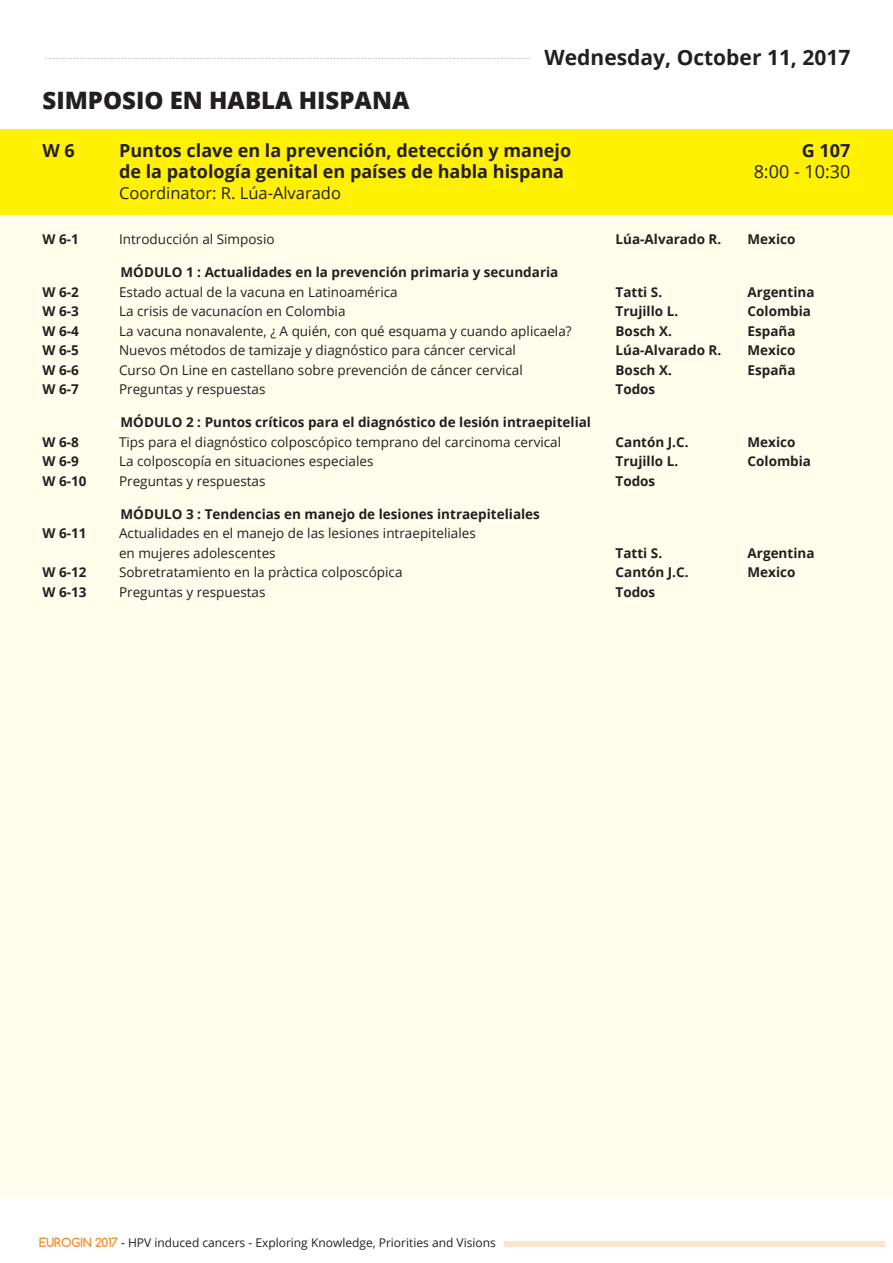
<style>
.page{position:relative;width:893px;height:1263px;background:#fff}
.page>*{position:absolute;margin:0;border:0;box-sizing:border-box;transform-origin:0 0}
.t1{font:800 24px "Open Sans";color:#231f20}
.t2{font:700 21px "Open Sans";color:#231f20}
._10pts_bold_noir{font:700 18px/21px "Open Sans";color:#231f20}
.t3{font:18px "Open Sans";color:#231f20}
._9pts_normal_noir{font:16.5px "Open Sans";color:#231f20}
.text_-_auteur{font:13.5px/19.5px "Open Sans";color:#231f20}
.text_-_auteur-2{font:700 13.5px "Open Sans";color:#231f20}
.t4{font:12px "Open Sans";color:#231f20}
.s1{font-family:"Comfortaa";font-weight:700;color:#f68b1f}
</style>
<div class="page">
<div style="left:0;top:130px;width:893px;height:1068px;background:#fffdeb"></div>
<div style="left:0;top:130px;width:893px;height:85px;background:#fff101"></div>
<div style="left:504px;top:1241px;width:381px;height:6px;background:#fee4c9"></div>
<svg style="left:46px;top:58px;width:484px;height:1px"></svg>
<p class="t1" style="left:43px;top:82px;width:368px">SIMPOSIO EN HABLA HISPANA</p>
<p class="t2" style="left:544px;top:43px;width:307px">Wednesday, October 11, 2017</p>
<p class="_10pts_bold_noir" style="left:43px;top:140px;width:34px">W 6</p>
<p class="_10pts_bold_noir" style="left:119px;top:140px;width:454px">Puntos clave en la prevención, detección y manejo de la patología genital en países de habla hispana</p>
<p class="_9pts_normal_noir" style="left:119px;top:182px;width:223px">Coordinator: R. Lúa-Alvarado</p>
<p class="_10pts_bold_noir" style="left:802px;top:140px;width:50px">G 107</p>
<p class="t3" style="left:754px;top:159px;width:98px">8:00 - 10:30</p>
<p class="text_-_auteur-2" style="left:43px;top:230px;width:38px">W 6-1</p>
<p class="text_-_auteur" style="left:119px;top:229px;width:157px">Introducción al Simposio</p>
<p class="text_-_auteur-2" style="left:616px;top:230px;width:107px">Lúa-Alvarado R.</p>
<p class="text_-_auteur-2" style="left:748px;top:230px;width:49px">Mexico</p>
<p class="text_-_auteur-2" style="left:121px;top:263px;width:439px">MÓDULO 1 : Actualidades en la prevención primaria y secundaria</p>
<p class="text_-_auteur-2" style="left:43px;top:282px;width:38px">W 6-2</p>
<p class="text_-_auteur" style="left:119px;top:282px;width:280px">Estado actual de la vacuna en Latinoamérica</p>
<p class="text_-_auteur-2" style="left:616px;top:282px;width:48px">Tatti S.</p>
<p class="text_-_auteur-2" style="left:748px;top:282px;width:68px">Argentina</p>
<p class="text_-_auteur-2" style="left:43px;top:302px;width:38px">W 6-3</p>
<p class="text_-_auteur" style="left:119px;top:301px;width:228px">La crisis de vacunacíon en Colombia</p>
<p class="text_-_auteur-2" style="left:616px;top:302px;width:64px">Trujillo L.</p>
<p class="text_-_auteur-2" style="left:748px;top:302px;width:65px">Colombia</p>
<p class="text_-_auteur-2" style="left:43px;top:321px;width:38px">W 6-4</p>
<p class="text_-_auteur" style="left:119px;top:321px;width:454px">La vacuna nonavalente, ¿ A quién, con qué esquama y cuando aplicaela?</p>
<p class="text_-_auteur-2" style="left:616px;top:321px;width:58px">Bosch X.</p>
<p class="text_-_auteur-2" style="left:748px;top:321px;width:49px">España</p>
<p class="text_-_auteur-2" style="left:43px;top:341px;width:38px">W 6-5</p>
<p class="text_-_auteur" style="left:119px;top:340px;width:398px">Nuevos métodos de tamizaje y diagnóstico para cáncer cervical</p>
<p class="text_-_auteur-2" style="left:616px;top:341px;width:107px">Lúa-Alvarado R.</p>
<p class="text_-_auteur-2" style="left:748px;top:341px;width:49px">Mexico</p>
<p class="text_-_auteur-2" style="left:43px;top:360px;width:38px">W 6-6</p>
<p class="text_-_auteur" style="left:119px;top:360px;width:405px">Curso On Line en castellano sobre prevención de cáncer cervical</p>
<p class="text_-_auteur-2" style="left:616px;top:360px;width:58px">Bosch X.</p>
<p class="text_-_auteur-2" style="left:748px;top:360px;width:49px">España</p>
<p class="text_-_auteur-2" style="left:43px;top:380px;width:38px">W 6-7</p>
<p class="text_-_auteur" style="left:119px;top:379px;width:148px">Preguntas y respuestas</p>
<p class="text_-_auteur-2" style="left:616px;top:380px;width:41px">Todos</p>
<p class="text_-_auteur-2" style="left:121px;top:413px;width:472px">MÓDULO 2 : Puntos críticos para el diagnóstico de lesión intraepitelial</p>
<p class="text_-_auteur-2" style="left:43px;top:432px;width:38px">W 6-8</p>
<p class="text_-_auteur" style="left:119px;top:432px;width:444px">Tips para el diagnóstico colposcópico temprano del carcinoma cervical</p>
<p class="text_-_auteur-2" style="left:616px;top:432px;width:74px">Cantón J.C.</p>
<p class="text_-_auteur-2" style="left:748px;top:432px;width:49px">Mexico</p>
<p class="text_-_auteur-2" style="left:43px;top:452px;width:38px">W 6-9</p>
<p class="text_-_auteur" style="left:119px;top:451px;width:256px">La colposcopía en situaciones especiales</p>
<p class="text_-_auteur-2" style="left:616px;top:452px;width:64px">Trujillo L.</p>
<p class="text_-_auteur-2" style="left:748px;top:452px;width:65px">Colombia</p>
<p class="text_-_auteur-2" style="left:43px;top:471px;width:46px">W 6-10</p>
<p class="text_-_auteur" style="left:119px;top:471px;width:148px">Preguntas y respuestas</p>
<p class="text_-_auteur-2" style="left:616px;top:471px;width:41px">Todos</p>
<p class="text_-_auteur-2" style="left:121px;top:504px;width:421px">MÓDULO 3 : Tendencias en manejo de lesiones intraepiteliales</p>
<p class="text_-_auteur-2" style="left:43px;top:524px;width:46px">W 6-11</p>
<p class="text_-_auteur" style="left:119px;top:523px;width:358px">Actualidades en el manejo de las lesiones intraepiteliales en mujeres adolescentes</p>
<p class="text_-_auteur-2" style="left:616px;top:543px;width:48px">Tatti S.</p>
<p class="text_-_auteur-2" style="left:748px;top:543px;width:68px">Argentina</p>
<p class="text_-_auteur-2" style="left:43px;top:563px;width:46px">W 6-12</p>
<p class="text_-_auteur" style="left:119px;top:562px;width:285px">Sobretratamiento en la pràctica colposcópica</p>
<p class="text_-_auteur-2" style="left:616px;top:563px;width:74px">Cantón J.C.</p>
<p class="text_-_auteur-2" style="left:748px;top:563px;width:49px">Mexico</p>
<p class="text_-_auteur-2" style="left:43px;top:582px;width:46px">W 6-13</p>
<p class="text_-_auteur" style="left:119px;top:582px;width:148px">Preguntas y respuestas</p>
<p class="text_-_auteur-2" style="left:616px;top:582px;width:41px">Todos</p>
<p class="t4" style="left:39px;top:1234px;width:458px"><span class="s1">EUROGIN 2017</span> - HPV induced cancers - Exploring Knowledge, Priorities and Visions</p>
</div>
